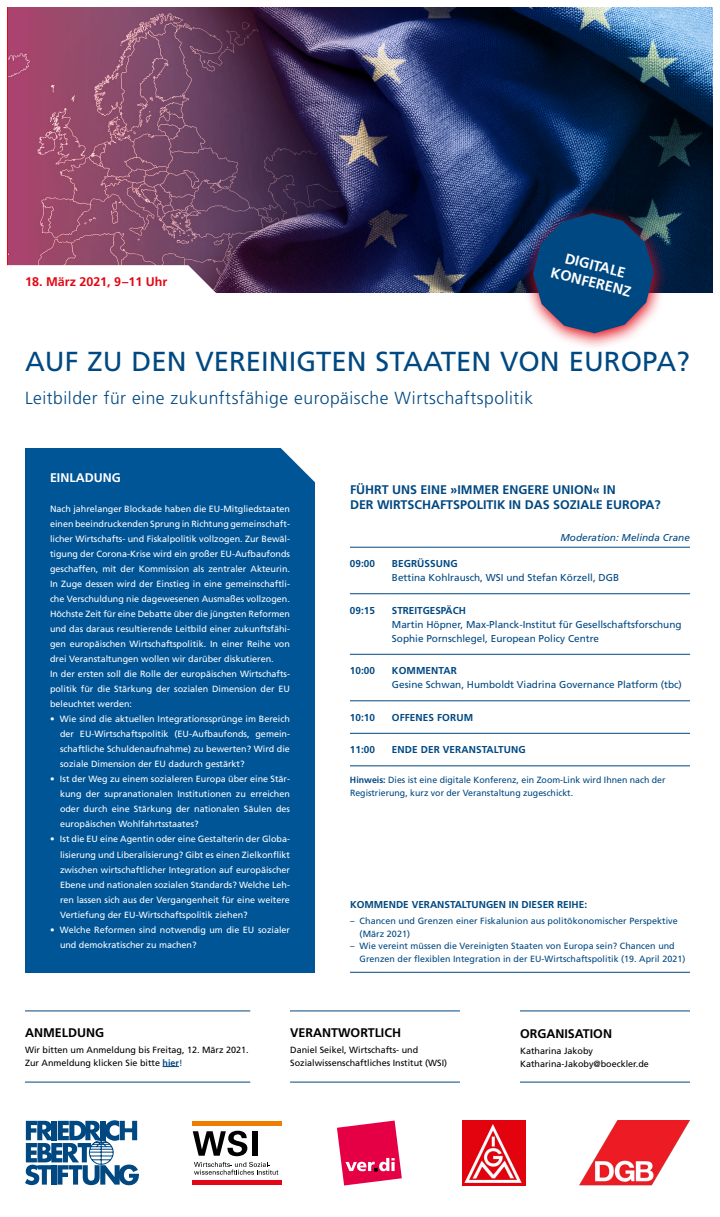
<style>
.page{position:relative;width:720px;height:1217px;background:#fff}
.page>*{position:absolute;margin:0;border:0;box-sizing:border-box;transform-origin:0 0}
.t1{font:27.5px "Frutiger LT Std";color:#004881}
.t2{font:300 17.5px "Frutiger LT Std";letter-spacing:.03em;color:#004881}
.t3{font:700 14.5px "Frutiger LT Std";color:#fff}
.t4{font:700 12.5px/15px "Frutiger LT Std";color:#004881}
.t5{font:700 12.5px "Frutiger LT Std";color:#000}
.t6{font:700 12.5px "Frutiger LT Std";color:#e30613}
.t7{font:700 12.5px "Frutiger LT Std";color:#fff}
.t8{font:10px "Frutiger LT Std";color:#004881}
.t9{font:700 10px "Frutiger LT Std";color:#004881}
.t10{font:italic 10px "Frutiger LT Std";color:#004881}
.t11{font:9px/15px "Frutiger LT Std";color:#fff;text-align:justify}
.t12{font:9px/12.5px "Frutiger LT Std";letter-spacing:.005em;color:#004881}
.t13{font:9px/12.5px "Frutiger LT Std";color:#000}
.s1{font-weight:700}
.s2{font-weight:700;color:#004881}
.s3{color:#004881}
</style>
<div class="page">
<div style="left:25px;top:448px;width:290px;height:524px;background:#005597"></div>
<hr style="left:350px;top:547px;width:40px;height:1px;background:#004881">
<hr style="left:390px;top:547px;width:300px;height:1px;background:#004881">
<hr style="left:350px;top:593px;width:40px;height:1px;background:#004881">
<hr style="left:390px;top:593px;width:300px;height:1px;background:#004881">
<hr style="left:350px;top:654px;width:40px;height:1px;background:#004881">
<hr style="left:390px;top:654px;width:300px;height:1px;background:#004881">
<hr style="left:350px;top:700px;width:40px;height:1px;background:#004881">
<hr style="left:390px;top:700px;width:300px;height:1px;background:#004881">
<hr style="left:350px;top:733px;width:40px;height:1px;background:#004881">
<hr style="left:390px;top:733px;width:300px;height:1px;background:#004881">
<hr style="left:350px;top:765px;width:40px;height:1px;background:#004881">
<hr style="left:390px;top:765px;width:300px;height:1px;background:#004881">
<hr style="left:350px;top:972px;width:40px;height:1px;background:#004881">
<hr style="left:390px;top:972px;width:300px;height:1px;background:#004881">
<svg style="left:281px;top:448px;width:34px;height:34px"></svg>
<hr style="left:290px;top:1010px;width:170px;height:1px;background:#004881">
<hr style="left:290px;top:1081px;width:170px;height:1px;background:#004881">
<hr style="left:520px;top:1010px;width:170px;height:1px;background:#004881">
<hr style="left:520px;top:1081px;width:170px;height:1px;background:#004881">
<svg style="left:163px;top:1066px;width:16px;height:1px"></svg>
<hr style="left:25px;top:1010px;width:225px;height:1px;background:#004881">
<hr style="left:25px;top:1081px;width:225px;height:1px;background:#004881">
<svg style="left:25px;top:1120px;width:114px;height:65px"></svg>
<svg style="left:337px;top:1120px;width:65px;height:65px"></svg>
<img style="left:579px;top:1120px;width:111px;height:65px">
<hr style="left:192px;top:1121px;width:90px;height:4px;background:#ef7d00">
<hr style="left:192px;top:1180px;width:90px;height:4px;background:#e30613">
<svg style="left:194px;top:1161px;width:84px;height:13px"></svg>
<svg style="left:193px;top:1130px;width:54px;height:25px"></svg>
<div style="left:252px;top:1130px;width:5px;height:25px;background:#000"></div>
<img style="left:462px;top:1120px;width:64px;height:64px">
<img style="left:8px;top:8px;width:704px;height:284px">
<svg style="left:7px;top:265px;width:215px;height:28px"></svg>
<svg style="left:521px;top:204px;width:147px;height:143px"></svg>
<svg style="left:533px;top:213px;width:121px;height:120px"></svg>
<p class="t6" style="left:25px;top:274px;width:144px">18. März 2021, 9 –11 Uhr</p>
<p class="t3" style="left:567px;top:249px;width:63px;rotate:14deg">DIGITALE</p>
<p class="t3" style="left:553px;top:264px;width:84px;rotate:14deg">KONFERENZ</p>
<p class="t1" style="left:25px;top:345px;width:667px">AUF ZU DEN VEREINIGTEN STAATEN VON EUROPA?</p>
<p class="t2" style="left:25px;top:387px;width:510px">Leitbilder für eine zukunftsfähige europäische Wirtschaftspolitik</p>
<p class="t7" style="left:50px;top:470px;width:72px">EINLADUNG</p>
<p class="t11" style="left:50px;top:501px;width:242px">Nach jahrelanger Blockade haben die EU-Mitgliedstaaten einen beeindruckenden Sprung in Richtung gemeinschaft&shy;licher Wirtschafts- und Fiskalpolitik vollzogen. Zur Bewäl&shy;tigung der Corona-Krise wird ein großer EU-Aufbaufonds geschaffen, mit der Kommission als zentraler Akteurin.<br>In Zuge dessen wird der Einstieg in eine gemeinschaftli&shy;che Verschuldung nie dagewesenen Ausmaßes vollzogen.<br>Höchste Zeit für eine Debatte über die jüngsten Reformen und das daraus resultierende Leitbild einer zukunftsfähi&shy;gen europäischen Wirtschaftspolitik. In einer Reihe von drei Veranstaltungen wollen wir darüber diskutieren.</p>
<p class="t11" style="left:50px;top:666px;width:242px">In der ersten soll die Rolle der europäischen Wirtschafts&shy;politik für die Stärkung der sozialen Dimension der EU beleuchtet werden:</p>
<p class="t11" style="left:60px;top:711px;width:232px;text-indent:-10px">• Wie sind die aktuellen Integrationssprünge im Bereich der EU-Wirtschaftspolitik (EU-Aufbaufonds, gemein&shy;schaftliche Schuldenaufnahme) zu bewerten? Wird die soziale Dimension der EU dadurch gestärkt?</p>
<p class="t11" style="left:60px;top:771px;width:232px;text-indent:-10px">• Ist der Weg zu einem sozialeren Europa über eine Stär&shy;kung der supranationalen Institutionen zu erreichen oder durch eine Stärkung der nationalen Säulen des europäischen Wohlfahrtsstaates?</p>
<p class="t11" style="left:60px;top:831px;width:232px;text-indent:-10px">• Ist die EU eine Agentin oder eine Gestalterin der Globa&shy;lisierung und Liberalisierung? Gibt es einen Zielkonflikt zwischen wirtschaftlicher Integration auf europäischer Ebene und nationalen sozialen Standards? Welche Leh&shy;ren lassen sich aus der Vergangenheit für eine weitere Vertiefung der EU-Wirtschaftspolitik ziehen?</p>
<p class="t11" style="left:60px;top:921px;width:232px;text-indent:-10px">• Welche Reformen sind notwendig um die EU sozialer und demokratischer zu machen?</p>
<p class="t4" style="left:350px;top:482px;width:312px">FÜHRT UNS EINE »IMMER ENGERE UNION« IN<br>DER WIRTSCHAFTSPOLITIK IN DAS SOZIALE EUROPA?</p>
<p class="t10" style="left:561px;top:532px;width:131px">Moderation: Melinda Crane</p>
<p class="t9" style="left:350px;top:557px;width:27px">09:00</p>
<p class="t9" style="left:392px;top:557px;width:67px">BEGRÜSSUNG</p>
<p class="t8" style="left:392px;top:572px;width:229px">Bettina Kohlrausch, WSI und Stefan Körzell, DGB</p>
<p class="t9" style="left:350px;top:604px;width:27px">09:15</p>
<p class="t9" style="left:392px;top:604px;width:76px">STREITGESPÄCH</p>
<p class="t8" style="left:392px;top:618px;width:291px">Martin Höpner, Max-Planck-Institut für Gesellschaftsforschung</p>
<p class="t8" style="left:392px;top:632px;width:209px">Sophie Pornschlegel, European Policy Centre</p>
<p class="t9" style="left:350px;top:664px;width:27px">10:00</p>
<p class="t9" style="left:392px;top:664px;width:66px">KOMMENTAR</p>
<p class="t8" style="left:392px;top:679px;width:292px">Gesine Schwan, Humboldt Viadrina Governance Platform (tbc)</p>
<p class="t9" style="left:350px;top:711px;width:27px">10:10</p>
<p class="t9" style="left:392px;top:711px;width:83px">OFFENES FORUM</p>
<p class="t9" style="left:350px;top:743px;width:27px">11:00</p>
<p class="t9" style="left:392px;top:743px;width:135px">ENDE DER VERANSTALTUNG</p>
<p class="t12" style="left:350px;top:774px;width:317px"><span class="s1">Hinweis:</span> Dies ist eine digitale Konferenz, ein Zoom-Link wird Ihnen nach der<br>Registrierung, kurz vor der Veranstaltung zugeschickt.</p>
<p class="t9" style="left:350px;top:898px;width:239px">KOMMENDE VERANSTALTUNGEN IN DIESER REIHE:</p>
<p class="t12" style="left:360px;top:914px;width:320px;text-indent:-10px">– Chancen und Grenzen einer Fiskalunion aus politökonomischer Perspektive (März 2021)</p>
<p class="t12" style="left:360px;top:939px;width:327px;text-indent:-10px">– Wie vereint müssen die Vereinigten Staaten von Europa sein? Chancen und<br>Grenzen der flexiblen Integration in der EU-Wirtschaftspolitik (19. April 2021)</p>
<p class="t5" style="left:25px;top:1024px;width:81px">ANMELDUNG</p>
<p class="t13" style="left:25px;top:1043px;width:225px">Wir bitten um Anmeldung bis Freitag, 12. März 2021.<br>Zur Anmeldung klicken Sie bitte <span class="s2">hier</span><span class="s3">!</span></p>
<p class="t5" style="left:290px;top:1024px;width:112px">VERANTWORTLICH</p>
<p class="t13" style="left:290px;top:1043px;width:159px">Daniel Seikel, Wirtschafts- und<br>Sozialwissenschaftliches Institut (WSI)</p>
<p class="t5" style="left:520px;top:1025px;width:94px">ORGANISATION</p>
<p class="t13" style="left:520px;top:1044px;width:75px">Katharina Jakoby</p>
<p class="t13" style="left:520px;top:1057px;width:130px">Katharina-Jakoby@boeckler.de</p>
</div>
